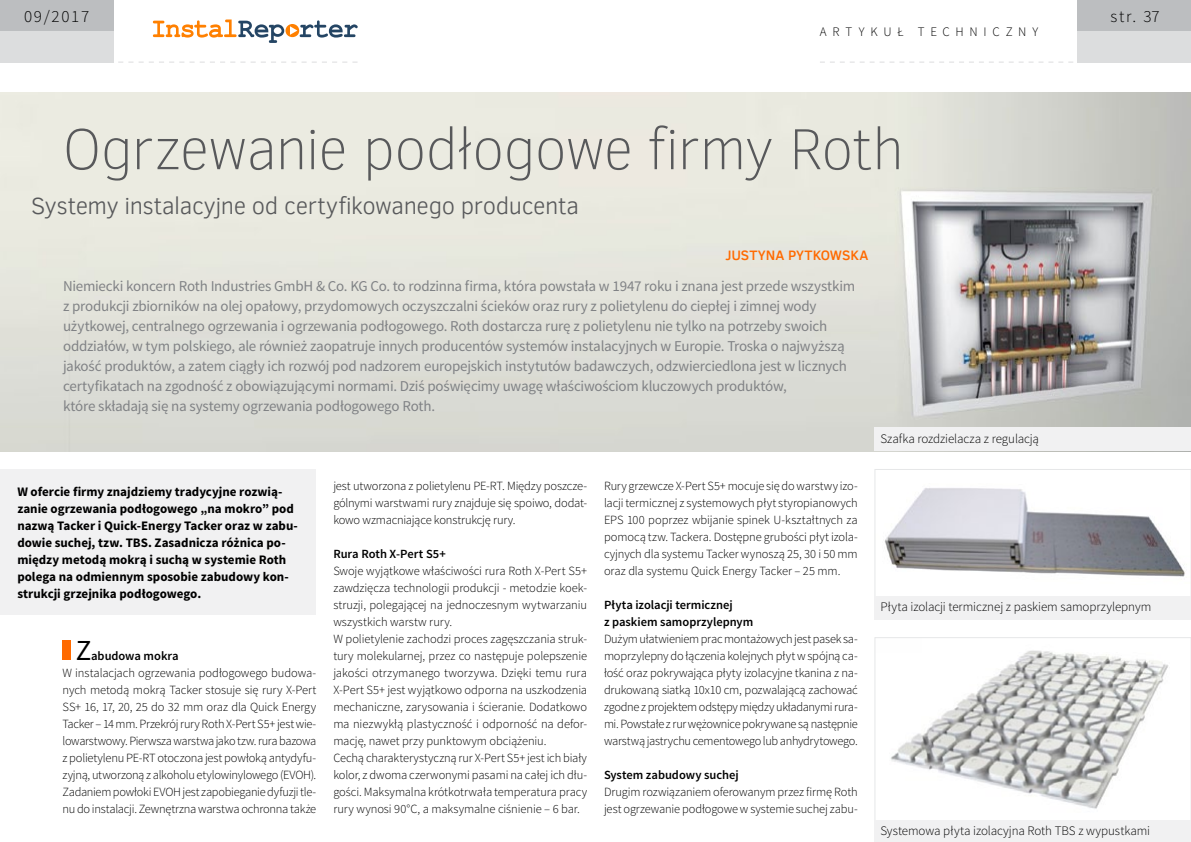
<style>
.page{position:relative;width:1191px;height:842px;background:#fff}
.page>*{position:absolute;margin:0;border:0;box-sizing:border-box;transform-origin:0 0}
.t1{font:100 59px "Clear Sans";letter-spacing:-.02em;color:#58595b}
.t2{font:29px "Source Sans Pro";color:#000}
.t3{font:300 24px "Clear Sans";letter-spacing:-.015em;color:#58595b}
.t4{font:300 17px "Source Sans Pro";letter-spacing:.1em;color:#000}
.t5{font:15px/20px "Source Sans Pro";letter-spacing:-.015em;color:#808285}
.t6{font:500 14px "Clear Sans";letter-spacing:-.005em;color:#ff6a00}
.t7{font:700 13px/17px "Source Sans Pro";color:#000}
.t8{font:300 13px "Source Sans Pro";letter-spacing:-.005em;color:#000}
.t9{font:300 13px "Source Sans Pro";letter-spacing:.44em;color:#000}
.t10{font:300 12.5px/17px "Source Sans Pro";letter-spacing:-.01em;color:#000;text-align:justify}
.t11{font:600 12.5px/17px "Source Sans Pro";color:#000}
</style>
<div class="page">
<div style="left:1077px;top:0;width:114px;height:31px;background:#bcbec0"></div>
<div style="left:1077px;top:31px;width:114px;height:31px;background:#dcddde"></div>
<svg style="left:153px;top:20px;width:204px;height:23px"></svg>
<div style="left:0;top:0;width:113px;height:31px;background:#bcbec0"></div>
<div style="left:0;top:31px;width:113px;height:31px;background:#dcddde"></div>
<svg style="left:108px;top:62px;width:249px;height:1px"></svg>
<svg style="left:820px;top:62px;width:263px;height:1px"></svg>
<img style="left:0;top:93px;width:1191px;height:359px">
<div style="left:63px;top:640px;width:8px;height:20px;background:#ff6a00"></div>
<div style="left:0;top:469px;width:316px;height:146px;background:#f1f1f2"></div>
<img style="left:884px;top:488px;width:301px;height:89px">
<div style="left:874px;top:469px;width:317px;height:131px;border:1px solid #e6e7e8"></div>
<img style="left:891px;top:650px;width:278px;height:159px">
<div style="left:874px;top:637px;width:317px;height:189px;border:1px solid #e6e7e8"></div>
<div style="left:874px;top:427px;width:317px;height:24px;background:#f1f1f2"></div>
<div style="left:874px;top:596px;width:317px;height:23px;background:#f1f1f2"></div>
<div style="left:874px;top:820px;width:317px;height:22px;background:#f1f1f2"></div>
<h3 class="t4" style="left:24px;top:6px;width:67px">09/2017</h3>
<h3 class="t4" style="left:1110px;top:6px;width:50px">str. 37</h3>
<p class="t9" style="left:820px;top:24px;width:220px">artykuł techniczny</p>
<h1 class="t1" style="left:62px;top:110px;width:843px">Ogrzewanie podłogowe firmy Roth</h1>
<h3 class="t3" style="left:31px;top:190px;width:549px">Systemy instalacyjne od certyfikowanego producenta</h3>
<p class="t6" style="left:725px;top:245px;width:144px">JUSTYNA PYTKOWSKA</p>
<p class="t5" style="left:63px;top:276px;width:793px">Niemiecki koncern Roth Industries GmbH &amp; Co. KG Co. to rodzinna firma, która powstała w 1947 roku i znana jest przede wszystkim z produkcji zbiorników na olej opałowy, przydomowych oczyszczalni ścieków oraz rury z polietylenu do ciepłej i zimnej wody użytkowej, centralnego ogrzewania i ogrzewania podłogowego. Roth dostarcza rurę z polietylenu nie tylko na potrzeby swoich oddziałów, w tym polskiego, ale również zaopatruje innych producentów systemów instalacyjnych w Europie. Troska o najwyższą jakość produktów, a zatem ciągły ich rozwój pod nadzorem europejskich instytutów badawczych, odzwierciedlona jest w licznych certyfikatach na zgodność z obowiązującymi normami. Dziś poświęcimy uwagę właściwościom kluczowych produktów,<br>które składają się na systemy ogrzewania podłogowego Roth.</p>
<p class="t7" style="left:17px;top:484px;width:282px">W ofercie firmy znajdziemy tradycyjne rozwią&shy;zanie ogrzewania podłogowego „na mokro” pod nazwą Tacker i Quick-Energy Tacker oraz w zabu&shy;dowie suchej, tzw. TBS. Zasadnicza różnica po&shy;między metodą mokrą i suchą w systemie Roth polega na odmiennym sposobie zabudowy kon&shy;strukcji grzejnika podłogowego.</p>
<h2 class="t2" style="left:76px;top:633px;width:17px">Z</h2>
<p class="t11" style="left:91px;top:648px;width:89px">abudowa mokra</p>
<p class="t10" style="left:63px;top:665px;width:255px">W instalacjach ogrzewania podłogowego budowa&shy;nych metodą mokrą Tacker stosuje się rury X-Pert SS+ 16, 17, 20, 25 do 32 mm oraz dla Quick Energy Tacker – 14 mm. Przekrój rury Roth X-Pert S5+ jest wie&shy;lowarstwowy. Pierwsza warstwa jako tzw. rura bazowa z polietylenu PE-RT otoczona jest powłoką antydyfu&shy;zyjną, utworzoną z alkoholu etylowinylowego (EVOH).<br>Zadaniem powłoki EVOH jest zapobieganie dyfuzji tle&shy;nu do instalacji. Zewnętrzna warstwa ochronna także</p>
<p class="t10" style="left:333px;top:478px;width:255px">jest utworzona z polietylenu PE-RT. Między poszcze&shy;gólnymi warstwami rury znajduje się spoiwo, dodat&shy;kowo wzmacniające konstrukcję rury.</p>
<p class="t11" style="left:333px;top:546px;width:114px">Rura Roth X-Pert S5+</p>
<p class="t10" style="left:333px;top:563px;width:255px;text-align:left">Swoje wyjątkowe właściwości rura Roth X-Pert S5+ zawdzięcza technologii produkcji - metodzie koek&shy;struzji, polegającej na jednoczesnym wytwarzaniu wszystkich warstw rury.<br>W polietylenie zachodzi proces zagęszczania struk&shy;tury molekularnej, przez co następuje polepszenie jakości otrzymanego tworzywa. Dzięki temu rura X-Pert S5+ jest wyjątkowo odporna na uszkodzenia mechaniczne, zarysowania i ścieranie. Dodatkowo ma niezwykłą plastyczność i odporność na defor&shy;mację, nawet przy punktowym obciążeniu.<br>Cechą charakterystyczną rur X-Pert S5+ jest ich biały kolor, z dwoma czerwonymi pasami na całej ich dłu&shy;gości. Maksymalna krótkotrwała temperatura pracy rury wynosi 90°C, a maksymalne ciśnienie – 6 bar.</p>
<p class="t10" style="left:604px;top:478px;width:255px">Rury grzewcze X-Pert S5+ mocuje się do warstwy izo&shy;lacji termicznej z systemowych płyt styropianowych EPS 100 poprzez wbijanie spinek U-kształtnych za pomocą tzw. Tackera. Dostępne grubości płyt izola&shy;cyjnych dla systemu Tacker wynoszą 25, 30 i 50 mm oraz dla systemu Quick Energy Tacker – 25 mm.</p>
<p class="t11" style="left:604px;top:597px;width:151px">Płyta izolacji termicznej<br>z paskiem samoprzylepnym</p>
<p class="t10" style="left:604px;top:631px;width:255px">Dużym ułatwieniem prac montażowych jest pasek sa&shy;moprzylepny do łączenia kolejnych płyt w spójną ca&shy;łość oraz pokrywająca płyty izolacyjne tkanina z na&shy;drukowaną siatką 10x10 cm, pozwalającą zachować zgodne z projektem odstępy między układanymi rura&shy;mi. Powstałe z rur wężownice pokrywane są następnie warstwą jastrychu cementowego lub anhydrytowego.</p>
<p class="t11" style="left:604px;top:767px;width:136px">System zabudowy suchej</p>
<p class="t10" style="left:604px;top:784px;width:255px">Drugim rozwiązaniem oferowanym przez firmę Roth jest ogrzewanie podłogowe w systemie suchej zabu-</p>
<p class="t8" style="left:880px;top:431px;width:160px">Szafka rozdzielacza z regulacją</p>
<p class="t8" style="left:880px;top:599px;width:272px">Płyta izolacji termicznej z paskiem samoprzylepnym</p>
<p class="t8" style="left:880px;top:823px;width:271px">Systemowa płyta izolacyjna Roth TBS z wypustkami</p>
</div>
